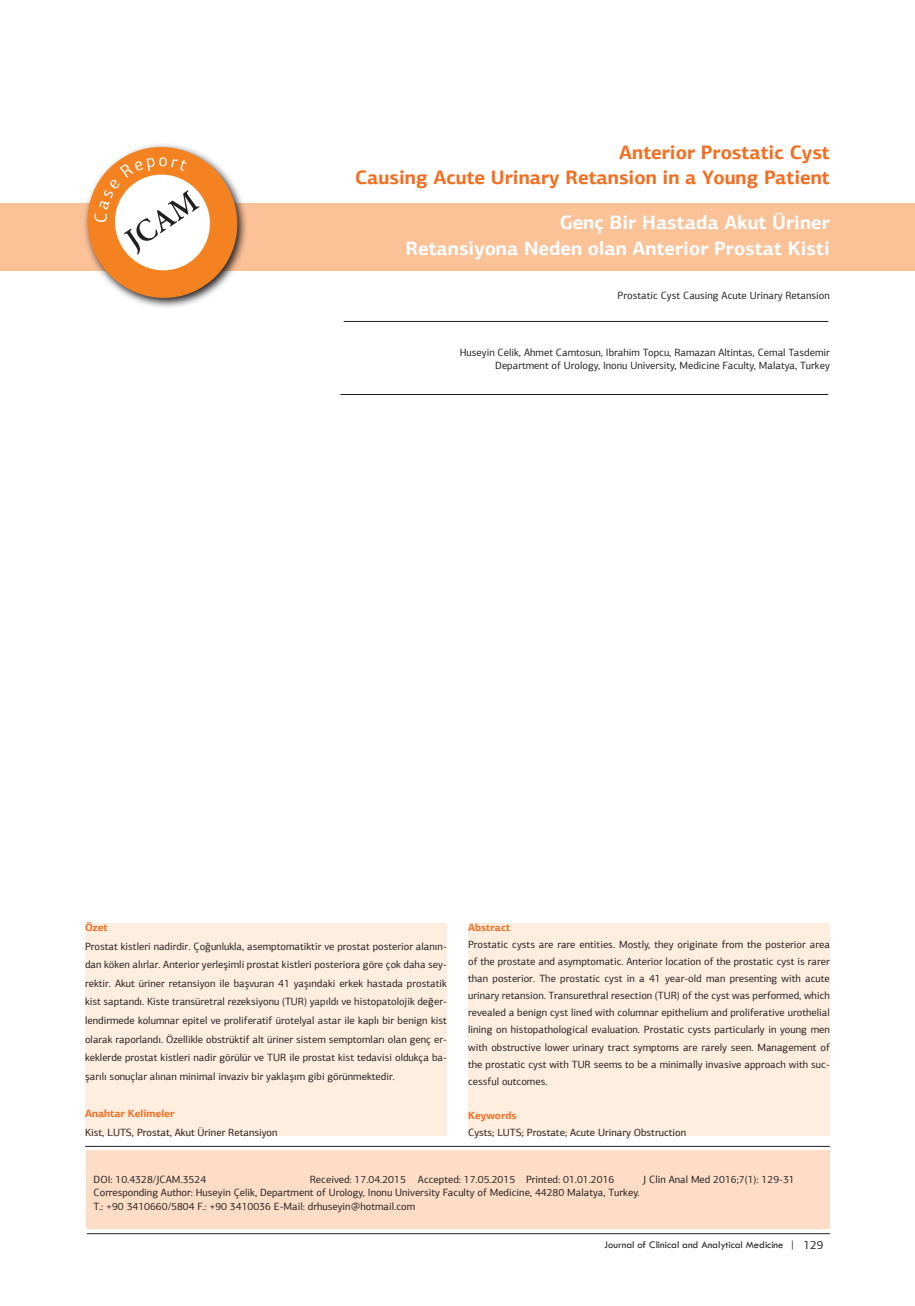
<style>
.page{position:relative;width:915px;height:1306px;background:#fff}
.page>*{position:absolute;margin:0;border:0;box-sizing:border-box;transform-origin:0 0}
.t1{font:700 19.5px/25.5px "PF Agora Sans Pro";color:#f36e21;text-align:right}
.t2{font:700 19.5px/25.5px "PF Agora Sans Pro";color:#fff;text-align:right}
.t3{font:10.5px/17.1px "PF Agora Sans Pro";color:#231f20}
.t4{font:10.5px "Tw Cen";color:#231f20}
.s1{font-weight:700;color:#f36e21}
.s2{font-family:"PF Agora Sans Pro";font-size:12px}
</style>
<div class="page">
<div style="left:87px;top:1150px;width:742px;height:79px;background:#fdddc6"></div>
<div style="left:0;top:203px;width:914px;height:67px;background:#fbc197"></div>
<hr style="left:85px;top:1146px;width:744px;height:1px;background:#231f20">
<hr style="left:343px;top:321px;width:485px;height:1px;background:#231f20">
<hr style="left:340px;top:394px;width:488px;height:1px;background:#231f20">
<svg style="left:77px;top:144px;width:170px;height:164px"></svg>
<div style="left:85px;top:923px;width:361px;height:212px;background:#feeee0"></div>
<div style="left:468px;top:923px;width:361px;height:212px;background:#feeee0"></div>
<hr style="left:87px;top:1233px;width:742px;height:1px;background:#231f20">
<p class="t1" style="left:355px;top:139px;width:476px">Anterior Prostatic Cyst<br>Causing Acute Urinary Retansion in a Young Patient</p>
<p class="t2" style="left:405px;top:210px;width:425px">Genç Bir Hastada Akut Üriner<br>Retansiyona Neden olan Anterior Prostat Kisti</p>
<p class="t3" style="left:617px;top:287px;width:214px">Prostatic Cyst Causing Acute Urinary Retansion</p>
<p class="t3" style="left:459px;top:345px;width:371px;line-height:13.5px;text-align:right">Huseyin Celik, Ahmet Camtosun, Ibrahim Topcu, Ramazan Altintas, Cemal Tasdemir<br>Department of Urology, Inonu University, Medicine Faculty, Malatya, Turkey</p>
<p class="t3" style="left:85px;top:918px;width:363px;line-height:18.6px"><span class="s1">Özet<br></span>Prostat kistleri nadirdir. Çoğunlukla, asemptomatiktir ve prostat posterior alanın&shy;dan köken alırlar. Anterior yerleşimli prostat kistleri posteriora göre çok daha sey&shy;rektir. Akut üriner retansiyon ile başvuran 41 yaşındaki erkek hastada prostatik kist saptandı. Kiste transüretral rezeksiyonu (TUR) yapıldı ve histopatolojik değer&shy;lendirmede kolumnar epitel ve proliferatif ürotelyal astar ile kaplı bir benign kist olarak raporlandı. Özellikle obstrüktif alt üriner sistem semptomları olan genç er&shy;keklerde prostat kistleri nadir görülür ve TUR ile prostat kist tedavisi oldukça ba&shy;şarılı sonuçlar alınan minimal invaziv bir yaklaşım gibi görünmektedir.</p>
<p class="t3" style="left:85px;top:1104px;width:194px;line-height:18.6px"><span class="s1">Anahtar Kelimeler<br></span>Kist, LUTS, Prostat, Akut Üriner Retansiyon</p>
<p class="t3" style="left:468px;top:918px;width:363px"><span class="s1">Abstract<br></span>Prostatic cysts are rare entities. Mostly, they originate from the posterior area of the prostate and asymptomatic. Anterior location of the prostatic cyst is rarer than posterior. The prostatic cyst in a 41 year-old man presenting with acute urinary retansion. Transurethral resection (TUR) of the cyst was performed, which revealed a benign cyst lined with columnar epithelium and proliferative urothelial lining on histopathological evaluation. Prostatic cysts particularly in young men with obstructive lower urinary tract symptoms are rarely seen. Management of the prostatic cyst with TUR seems to be a minimally invasive approach with suc&shy;cessful outcomes.</p>
<p class="t3" style="left:468px;top:1106px;width:219px"><span class="s1">Keywords<br></span>Cysts; LUTS; Prostate; Acute Urinary Obstruction</p>
<p class="t3" style="left:94px;top:1170px;width:114px">DOI: 10.4328/JCAM.3524</p>
<p class="t3" style="left:310px;top:1170px;width:306px">Received: 17.04.2015 Accepted: 17.05.2015 Printed: 01.01.2016</p>
<p class="t3" style="left:642px;top:1170px;width:153px">J Clin Anal Med 2016;7(1): 129-31</p>
<p class="t3" style="left:94px;top:1185px;width:547px;line-height:13.5px">Corresponding Author: Huseyin Çelik, Department of Urology, Inonu University Faculty of Medicine, 44280 Malatya, Turkey.<br>T.: +90 3410660/5804 F.: +90 3410036 E-Mail: drhuseyin@hotmail.com</p>
<p class="t4" style="left:604px;top:1238px;width:221px">Journal of Clinical and Analytical Medicine | <span class="s2">129</span></p>
</div>
